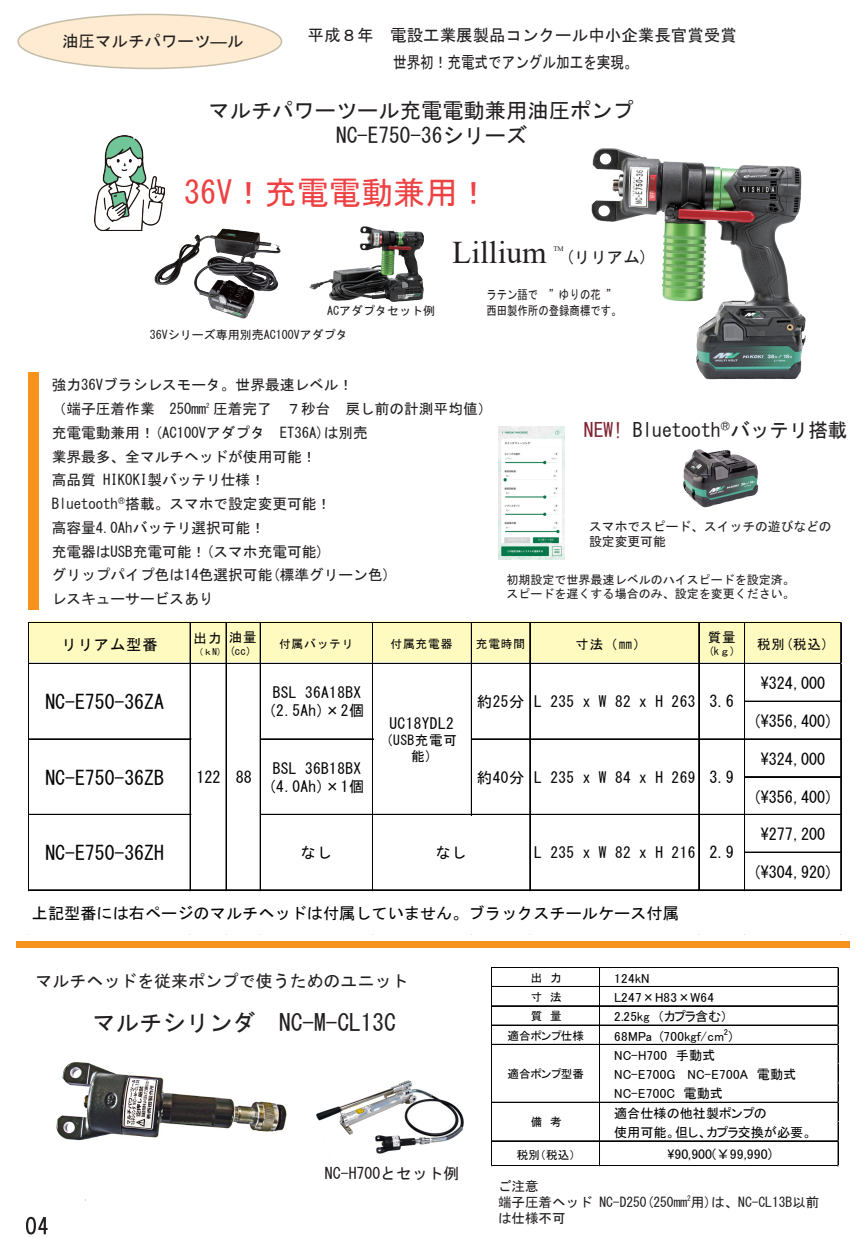
<style>
.page{position:relative;width:866px;height:1238px;background:#fff}
.page>*{position:absolute;margin:0;border:0;box-sizing:border-box;transform-origin:0 0}
.t1{font:32.1px "MS Gothic";color:#ee4143}
.t2{font:31.5px "Times New Roman";color:#231f20}
.t3{font:23.25px "MS Gothic";color:#231f20}
.t4{font:21.3px/25.5px "MS Gothic";color:#231f20}
.t5{font:19.8px "MS Gothic";color:#030303}
.t6{font:19.5px "MS Gothic";color:#231f20}
.t7{font:16.95px "MS Gothic";color:#231f20}
.t8{font:16.5px "MS Gothic";color:#231f20}
.t9{font:16.5px "MS Gothic";color:#231f20;scale:.82 1}
.t10{font:16.2px "MS Gothic";color:#030303}
.t11{font:15.75px "MS Gothic";color:#231f20}
.t12{font:15.3px/18px "MS Gothic";letter-spacing:.03em;color:#030303}
.t13{font:15.3px "MS Gothic";letter-spacing:.56em;color:#030303}
.t14{font:14.7px/23.7px "MS Gothic";color:#231f20}
.t15{font:13.95px "MS P Gothic";color:#030303}
.t16{font:13.5px/16.2px "MS Gothic";color:#231f20}
.t17{font:13.5px/16.2px "MS Gothic";letter-spacing:.065em;color:#030303;text-align:center}
.t18{font:13.05px/19.4px "MS P Gothic";letter-spacing:.005em;color:#030303}
.t19{font:13.05px "MS P Gothic";letter-spacing:.03em;color:#030303}
.t20{font:12.75px/15.3px "MS Gothic";color:#231f20}
.t21{font:12.6px/15.1px "MS Gothic";color:#231f20;scale:.82 1}
.t22{font:12px/14.4px "MS Gothic";color:#231f20}
.t23{font:11.7px "MS Gothic";letter-spacing:.075em;color:#030303}
.t24{font:11.55px "MS P Gothic";color:#030303}
.t25{font:10.8px "MS Gothic";color:#030303}
.t26{font:9px "MS Gothic";color:#030303}
.t27{font:8.55px "MS P Gothic";color:#030303}
.t28{font:7.05px "Times New Roman";color:#231f20}
.s1{color:#7e2331}
</style>
<div class="page">
<div style="left:18px;top:14px;width:263px;height:54px;background:#feebd1;border-radius:50%"></div>
<div style="left:17px;top:14px;width:265px;height:55px;border:2px solid #c4bda9;border-radius:50%"></div>
<img style="left:591px;top:148px;width:215px;height:231px">
<svg style="left:26px;top:1216px;width:22px;height:18px"></svg>
<img style="left:154px;top:228px;width:127px;height:91px">
<img style="left:56px;top:1062px;width:231px;height:79px">
<img style="left:316px;top:1080px;width:148px;height:74px">
<div style="left:29px;top:621px;width:811px;height:41px;background:#fffac0"></div>
<div style="left:28px;top:372px;width:10px;height:238px;background:#f7931d"></div>
<img style="left:498px;top:426px;width:66px;height:133px">
<img style="left:95px;top:136px;width:70px;height:95px">
<img style="left:683px;top:449px;width:75px;height:58px">
<img style="left:309px;top:226px;width:114px;height:75px">
<div style="left:16px;top:941px;width:833px;height:6px;background:#f7931d"></div>
<hr style="left:29px;top:622px;width:812px;height:1px;background:#030303">
<hr style="left:29px;top:663px;width:812px;height:1px;background:#030303">
<hr style="left:745px;top:700px;width:96px;height:1px;background:#030303">
<hr style="left:745px;top:701px;width:96px;height:1px;background:#030303">
<hr style="left:29px;top:738px;width:162px;height:1px;background:#030303">
<hr style="left:261px;top:738px;width:112px;height:1px;background:#030303">
<hr style="left:472px;top:738px;width:369px;height:1px;background:#030303">
<hr style="left:745px;top:776px;width:96px;height:1px;background:#030303">
<hr style="left:29px;top:814px;width:162px;height:1px;background:#030303">
<hr style="left:261px;top:814px;width:580px;height:1px;background:#030303">
<hr style="left:745px;top:851px;width:96px;height:1px;background:#030303">
<hr style="left:745px;top:852px;width:96px;height:1px;background:#030303">
<hr style="left:28px;top:622px;width:1px;height:268px;background:#030303">
<hr style="left:29px;top:889px;width:812px;height:1px;background:#030303">
<hr style="left:840px;top:623px;width:1px;height:267px;background:#030303">
<hr style="left:190px;top:623px;width:1px;height:267px;background:#030303">
<hr style="left:226px;top:623px;width:1px;height:267px;background:#030303">
<hr style="left:260px;top:623px;width:1px;height:267px;background:#030303">
<hr style="left:372px;top:623px;width:1px;height:267px;background:#030303">
<hr style="left:471px;top:623px;width:1px;height:192px;background:#030303">
<hr style="left:529px;top:623px;width:1px;height:267px;background:#030303">
<hr style="left:698px;top:623px;width:1px;height:267px;background:#030303">
<hr style="left:744px;top:623px;width:1px;height:267px;background:#030303">
<hr style="left:492px;top:967px;width:346px;height:1px;background:#030303">
<hr style="left:492px;top:986px;width:346px;height:1px;background:#030303">
<hr style="left:492px;top:1005px;width:346px;height:1px;background:#030303">
<hr style="left:492px;top:1024px;width:346px;height:1px;background:#030303">
<hr style="left:492px;top:1044px;width:346px;height:1px;background:#030303">
<hr style="left:492px;top:1101px;width:346px;height:1px;background:#030303">
<hr style="left:492px;top:1102px;width:346px;height:1px;background:#030303">
<hr style="left:492px;top:1140px;width:346px;height:1px;background:#030303">
<hr style="left:491px;top:967px;width:1px;height:199px;background:#030303">
<hr style="left:599px;top:967px;width:1px;height:199px;background:#030303">
<hr style="left:492px;top:1165px;width:346px;height:1px;background:#030303">
<hr style="left:837px;top:967px;width:1px;height:199px;background:#030303">
<p class="t8" style="left:62px;top:33px;width:183px">油圧マルチパワーツ―ル</p>
<p class="t8" style="left:307px;top:27px;width:431px">平成８年　電設工業展製品コンクール中小企業長官賞受賞</p>
<p class="t9" style="left:393px;top:54px;width:300px">世界初！充電式でアングル加工を実現。</p>
<h3 class="t4" style="left:208px;top:97px;width:426px">マルチパワーツール充電電動兼用油圧ポンプ　　　　　　NC-E750-36シリーズ</h3>
<h1 class="t1" style="left:184px;top:176px;width:307px">36V！充電電動兼用！</h1>
<p class="t22" style="left:327px;top:303px;width:109px">ACアダプタセット例</p>
<p class="t22" style="left:150px;top:327px;width:199px">36Vシリーズ専用別売AC100Vアダプタ</p>
<h2 class="t2" style="left:452px;top:230px;width:96px">Lillium</h2>
<p class="t28" style="left:553px;top:244px;width:12px">TM</p>
<p class="t8" style="left:565px;top:248px;width:84px">(リリアム)</p>
<p class="t21" style="left:486px;top:287px;width:166px">ラテン語で　”ゆりの花 ”西田製作所の登録商標です。</p>
<p class="t14" style="left:52px;top:373px;width:442px">強力36Vブラシレスモータ。世界最速レベル！<br>（端子圧着作業　250mm<sup>2</sup> 圧着完了　７秒台　戻し前の計測平均値）充電電動兼用！(AC100Vアダプタ　ET36A)は別売<br>業界最多、全マルチヘッドが使用可能！<br>高品質 HIKOKI製バッテリ仕様！<br>Bluetooth®搭載。スマホで設定変更可能！<br>高容量4.0Ahバッテリ選択可能！<br>充電器はUSB充電可能！(スマホ充電可能)<br>グリップパイプ色は14色選択可能(標準グリーン色)<br>レスキューサービスあり</p>
<h3 class="t6" style="left:584px;top:420px;width:265px"><span class="s1">NEW!</span> Bluetooth®バッテリ搭載</h3>
<p class="t20" style="left:589px;top:518px;width:244px">スマホでスピード、スイッチの遊びなどの設定変更可能</p>
<p class="t22" style="left:506px;top:572px;width:289px">初期設定で世界最速レベルのハイスピードを設定済。スピードを遅くする場合のみ、設定を変更ください。</p>
<p class="t12" style="left:62px;top:635px;width:98px">リリアム型番</p>
<p class="t17" style="left:194px;top:629px;width:29px">出力</p>
<p class="t26" style="left:194px;top:647px;width:28px">（ｋN)</p>
<p class="t17" style="left:229px;top:628px;width:29px">油量</p>
<p class="t25" style="left:229px;top:646px;width:28px">(cc）</p>
<p class="t23" style="left:279px;top:638px;width:76px">付属バッテリ</p>
<p class="t23" style="left:390px;top:638px;width:63px">付属充電器</p>
<p class="t23" style="left:476px;top:638px;width:51px">充電時間</p>
<p class="t17" style="left:575px;top:636px;width:72px">寸法（㎜）</p>
<p class="t17" style="left:707px;top:628px;width:29px">質量</p>
<p class="t25" style="left:708px;top:646px;width:28px">(kｇ)</p>
<h3 class="t5" style="left:45px;top:692px;width:120px">NC-E750-36ZA</h3>
<h3 class="t5" style="left:45px;top:767px;width:120px">NC-E750-36ZB</h3>
<p class="t10" style="left:196px;top:769px;width:57px">122 88</p>
<p class="t12" style="left:268px;top:683px;width:98px">BSL 36A18BX (2.5Ah)×2個</p>
<p class="t12" style="left:268px;top:759px;width:98px">BSL 36B18BX (4.0Ah)×1個</p>
<p class="t12" style="left:389px;top:714px;width:66px">UC18YDL2</p>
<p class="t17" style="left:386px;top:732px;width:72px">(USB充電可能)</p>
<p class="t12" style="left:476px;top:692px;width:49px">約25分</p>
<p class="t13" style="left:534px;top:694px;width:163px">L235xW82xH263</p>
<p class="t10" style="left:709px;top:693px;width:26px">3.6</p>
<p class="t12" style="left:476px;top:768px;width:49px">約40分</p>
<p class="t13" style="left:534px;top:769px;width:163px">L235xW84xH269</p>
<p class="t10" style="left:709px;top:769px;width:26px">3.9</p>
<h3 class="t5" style="left:45px;top:843px;width:120px">NC-E750-36ZH</h3>
<p class="t12" style="left:300px;top:843px;width:33px">なし</p>
<p class="t12" style="left:435px;top:843px;width:33px">なし</p>
<p class="t13" style="left:534px;top:845px;width:163px">L235xW82xH216</p>
<p class="t10" style="left:709px;top:844px;width:26px">2.9</p>
<p class="t17" style="left:757px;top:636px;width:73px">税別(税込)</p>
<p class="t10" style="left:760px;top:675px;width:66px">¥324,000</p>
<p class="t10" style="left:752px;top:713px;width:82px">(¥356,400)</p>
<p class="t10" style="left:760px;top:751px;width:66px">¥324,000</p>
<p class="t10" style="left:752px;top:788px;width:82px">(¥356,400)</p>
<p class="t10" style="left:760px;top:826px;width:66px">¥277,200</p>
<p class="t10" style="left:752px;top:864px;width:82px">(¥304,920)</p>
<p class="t10" style="left:32px;top:904px;width:648px">上記型番には右ページのマルチヘッドは付属していません。ブラックスチールケース付属</p>
<p class="t7" style="left:36px;top:972px;width:374px">マルチヘッドを従来ポンプで使うためのユニット</p>
<h3 class="t3" style="left:93px;top:1010px;width:305px">マルチシリンダ　NC-M-CL13C</h3>
<p class="t11" style="left:325px;top:1165px;width:136px">NC-H700とセット例</p>
<p class="t24" style="left:530px;top:971px;width:32px">出 力</p>
<p class="t18" style="left:614px;top:968px;width:37px">124kN</p>
<p class="t24" style="left:530px;top:991px;width:32px">寸 法</p>
<p class="t19" style="left:614px;top:990px;width:101px">L247×H83×W64</p>
<p class="t24" style="left:530px;top:1010px;width:32px">質 量</p>
<p class="t18" style="left:614px;top:1006px;width:115px">2.25kg （カプラ含む）</p>
<p class="t24" style="left:507px;top:1029px;width:78px">適合ポンプ仕様</p>
<p class="t19" style="left:614px;top:1029px;width:120px">68MPa (700kgf/cm )</p>
<p class="t27" style="left:723px;top:1027px;width:6px">2</p>
<p class="t18" style="left:614px;top:1045px;width:199px">NC-H700 手動式<br>NC-E700G NC-E700A 電動式<br>NC-E700C 電動式<br>適合仕様の他社製ポンプの<br>使用可能。但し、カプラ交換が必要。</p>
<p class="t24" style="left:507px;top:1068px;width:78px">適合ポンプ型番</p>
<p class="t24" style="left:530px;top:1116px;width:32px">備 考</p>
<p class="t24" style="left:517px;top:1148px;width:60px">税別（税込）</p>
<p class="t15" style="left:667px;top:1147px;width:106px">\90,900(￥99,990)</p>
<p class="t16" style="left:498px;top:1177px;width:323px">ご注意<br>端子圧着ヘッド NC-D250(250mm<sup>2</sup>用)は、NC-CL13B以前は仕様不可</p>
</div>
